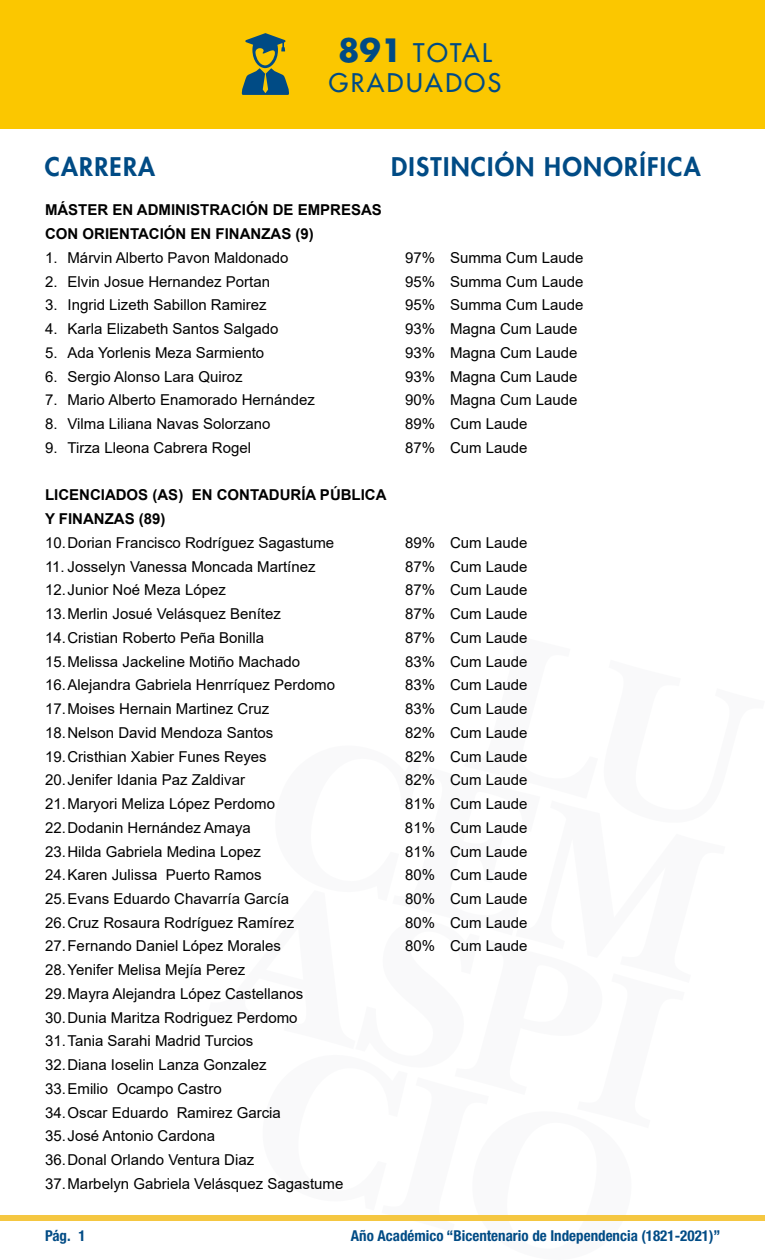
<style>
.page{position:relative;width:765px;height:1260px;background:#fff}
.page>*{position:absolute;margin:0;border:0;box-sizing:border-box;transform-origin:0 0}
.t1{font:800 25px "Futura Std";letter-spacing:.05em;color:#004b85}
.t2{font:500 25px/30px "Futura Std";letter-spacing:.1em;color:#004b85;text-align:center}
.t3{font:15px/23.8px "Arial";color:#000}
.t4{font:700 15px/23.8px "Arial";color:#000}
.t5{font:700 condensed 15px "Helvetica Neue LT Std";color:#004b85}
.s1{font-weight:700;font-size:31.25px}
</style>
<div class="page">
<div style="left:0;top:1216px;width:765px;height:5px;background:#f5c741"></div>
<div style="left:0;top:0;width:765px;height:128px;background:#fbc700"></div>
<svg style="left:241px;top:33px;width:48px;height:62px"></svg>
<h1 class="t2" style="left:329px;top:38px;width:174px"><span class="s1">891</span> TOTAL<br>GRADUADOS</h1>
<h1 class="t1" style="left:45px;top:151px;width:112px">CARRERA</h1>
<h1 class="t1" style="left:391px;top:151px;width:311px">DISTINCIÓN HONORÍFICA</h1>
<p class="t4" style="left:45px;top:198px;width:338px">MÁSTER EN ADMINISTRACIÓN DE EMPRESAS<br>CON ORIENTACIÓN EN FINANZAS (9)</p>
<p class="t3" style="left:45px;top:246px;width:245px">1. Márvin Alberto Pavon Maldonado</p>
<p class="t3" style="left:405px;top:246px;width:180px">97% Summa Cum Laude</p>
<p class="t3" style="left:45px;top:269px;width:227px">2. Elvin Josue Hernandez Portan</p>
<p class="t3" style="left:405px;top:269px;width:180px">95% Summa Cum Laude</p>
<p class="t3" style="left:45px;top:293px;width:223px">3. Ingrid Lizeth Sabillon Ramirez</p>
<p class="t3" style="left:405px;top:293px;width:180px">95% Summa Cum Laude</p>
<p class="t3" style="left:45px;top:317px;width:235px">4. Karla Elizabeth Santos Salgado</p>
<p class="t3" style="left:405px;top:317px;width:174px">93% Magna Cum Laude</p>
<p class="t3" style="left:45px;top:341px;width:221px">5. Ada Yorlenis Meza Sarmiento</p>
<p class="t3" style="left:405px;top:341px;width:174px">93% Magna Cum Laude</p>
<p class="t3" style="left:45px;top:364px;width:199px">6. Sergio Alonso Lara Quiroz</p>
<p class="t3" style="left:405px;top:364px;width:174px">93% Magna Cum Laude</p>
<p class="t3" style="left:45px;top:388px;width:272px">7. Mario Alberto Enamorado Hernández</p>
<p class="t3" style="left:405px;top:388px;width:174px">90% Magna Cum Laude</p>
<p class="t3" style="left:45px;top:412px;width:227px">8. Vilma Liliana Navas Solorzano</p>
<p class="t3" style="left:405px;top:412px;width:124px">89% Cum Laude</p>
<p class="t3" style="left:45px;top:436px;width:208px">9. Tirza Lleona Cabrera Rogel</p>
<p class="t3" style="left:405px;top:436px;width:124px">87% Cum Laude</p>
<p class="t4" style="left:45px;top:483px;width:343px">LICENCIADOS (AS) EN CONTADURÍA PÚBLICA<br>Y FINANZAS (89)</p>
<p class="t3" style="left:45px;top:531px;width:291px">10.Dorian Francisco Rodríguez Sagastume</p>
<p class="t3" style="left:405px;top:531px;width:124px">89% Cum Laude</p>
<p class="t3" style="left:45px;top:554px;width:272px">11. Josselyn Vanessa Moncada Martínez</p>
<p class="t3" style="left:405px;top:554px;width:124px">87% Cum Laude</p>
<p class="t3" style="left:45px;top:578px;width:182px">12.Junior Noé Meza López</p>
<p class="t3" style="left:405px;top:578px;width:124px">87% Cum Laude</p>
<p class="t3" style="left:45px;top:602px;width:237px">13.Merlin Josué Velásquez Benítez</p>
<p class="t3" style="left:405px;top:602px;width:124px">87% Cum Laude</p>
<p class="t3" style="left:45px;top:626px;width:221px">14.Cristian Roberto Peña Bonilla</p>
<p class="t3" style="left:405px;top:626px;width:124px">87% Cum Laude</p>
<p class="t3" style="left:45px;top:649px;width:257px">15.Melissa Jackeline Motiño Machado</p>
<p class="t3" style="left:405px;top:649px;width:124px">83% Cum Laude</p>
<p class="t3" style="left:45px;top:673px;width:292px">16.Alejandra Gabriela Henrríquez Perdomo</p>
<p class="t3" style="left:405px;top:673px;width:124px">83% Cum Laude</p>
<p class="t3" style="left:45px;top:697px;width:226px">17.Moises Hernain Martinez Cruz</p>
<p class="t3" style="left:405px;top:697px;width:124px">83% Cum Laude</p>
<p class="t3" style="left:45px;top:721px;width:230px">18.Nelson David Mendoza Santos</p>
<p class="t3" style="left:405px;top:721px;width:124px">82% Cum Laude</p>
<p class="t3" style="left:45px;top:744px;width:223px">19.Cristhian Xabier Funes Reyes</p>
<p class="t3" style="left:405px;top:744px;width:124px">82% Cum Laude</p>
<p class="t3" style="left:45px;top:768px;width:202px">20.Jenifer Idania Paz Zaldivar</p>
<p class="t3" style="left:405px;top:768px;width:124px">82% Cum Laude</p>
<p class="t3" style="left:45px;top:792px;width:232px">21.Maryori Meliza López Perdomo</p>
<p class="t3" style="left:405px;top:792px;width:124px">81% Cum Laude</p>
<p class="t3" style="left:45px;top:816px;width:207px">22.Dodanin Hernández Amaya</p>
<p class="t3" style="left:405px;top:816px;width:124px">81% Cum Laude</p>
<p class="t3" style="left:45px;top:839px;width:217px">23.Hilda Gabriela Medina Lopez</p>
<p class="t3" style="left:405px;top:839px;width:124px">81% Cum Laude</p>
<p class="t3" style="left:45px;top:863px;width:218px">24.Karen Julissa Puerto Ramos</p>
<p class="t3" style="left:405px;top:863px;width:124px">80% Cum Laude</p>
<p class="t3" style="left:45px;top:887px;width:246px">25.Evans Eduardo Chavarría García</p>
<p class="t3" style="left:405px;top:887px;width:124px">80% Cum Laude</p>
<p class="t3" style="left:45px;top:911px;width:251px">26.Cruz Rosaura Rodríguez Ramírez</p>
<p class="t3" style="left:405px;top:911px;width:124px">80% Cum Laude</p>
<p class="t3" style="left:45px;top:934px;width:237px">27.Fernando Daniel López Morales</p>
<p class="t3" style="left:405px;top:934px;width:124px">80% Cum Laude</p>
<p class="t3" style="left:45px;top:958px;width:300px">28.Yenifer Melisa Mejía Perez<br>29.Mayra Alejandra López Castellanos<br>30.Dunia Maritza Rodriguez Perdomo<br>31.Tania Sarahi Madrid Turcios<br>32.Diana Ioselin Lanza Gonzalez<br>33.Emilio Ocampo Castro<br>34.Oscar Eduardo Ramirez Garcia<br>35.José Antonio Cardona<br>36.Donal Orlando Ventura Diaz<br>37.Marbelyn Gabriela Velásquez Sagastume</p>
<p class="t5" style="left:45px;top:1226px;width:42px">Pág. 1</p>
<p class="t5" style="left:351px;top:1226px;width:371px">Año Académico “Bicentenario de Independencia (1821-2021)”</p>
</div>
